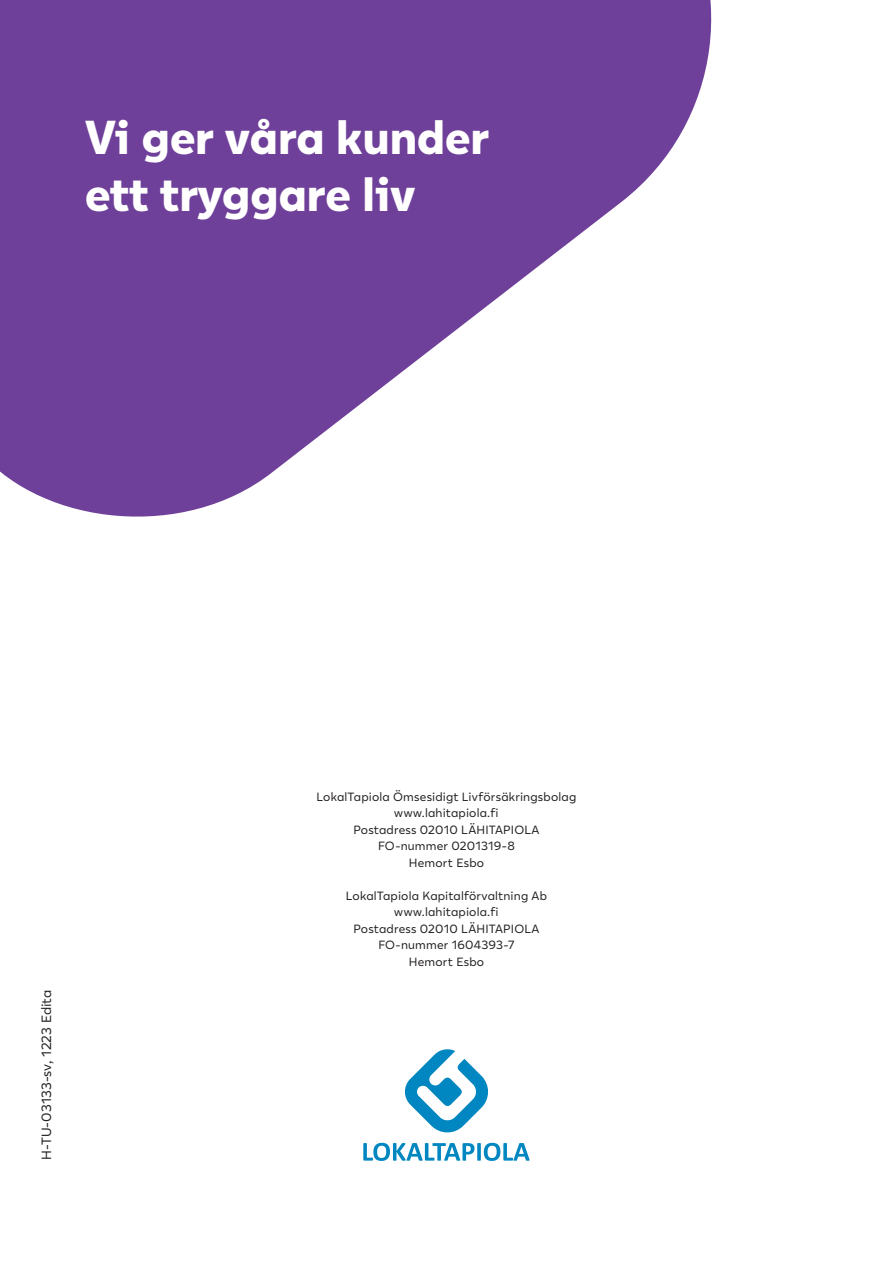
<style>
.page{position:relative;width:893px;height:1263px;background:#fff}
.page>*{position:absolute;margin:0;border:0;box-sizing:border-box;transform-origin:0 0}
.Takakansi_otsikko{font:800 47.55px/57px "Lahi Tapiola Sans";color:#fff}
.t1{font:13.5px "Lahi Tapiola Sans";color:#231f20}
.Palveluntarjoajat{font:12px "Lahi Tapiola Sans";letter-spacing:.015em;color:#231f20}
</style>
<div class="page">
<svg style="left:0;top:0;width:712px;height:517px;fill:#6f4099"></svg>
<svg style="left:405px;top:1049px;width:83px;height:84px"></svg>
<svg style="left:363px;top:1143px;width:167px;height:18px"></svg>
<p class="Takakansi_otsikko" style="left:85px;top:103px;width:405px">Vi ger våra kunder ett tryggare liv</p>
<p class="t1" style="left:36px;top:1160px;width:172px;rotate:-90deg">H-TU-03133-sv, 1223 Edita</p>
<p class="Palveluntarjoajat" style="left:317px;top:787px;width:261px">LokalTapiola Ömsesidigt Livförsäkringsbolag</p>
<p class="Palveluntarjoajat" style="left:394px;top:804px;width:106px">www.lahitapiola.fi</p>
<p class="Palveluntarjoajat" style="left:353px;top:820px;width:188px">Postadress 02010 LÄHITAPIOLA</p>
<p class="Palveluntarjoajat" style="left:378px;top:837px;width:138px">FO-nummer 0201319-8</p>
<p class="Palveluntarjoajat" style="left:409px;top:853px;width:77px">Hemort Esbo</p>
<p class="Palveluntarjoajat" style="left:346px;top:886px;width:203px">LokalTapiola Kapitalförvaltning Ab</p>
<p class="Palveluntarjoajat" style="left:394px;top:903px;width:106px">www.lahitapiola.fi</p>
<p class="Palveluntarjoajat" style="left:353px;top:919px;width:188px">Postadress 02010 LÄHITAPIOLA</p>
<p class="Palveluntarjoajat" style="left:378px;top:936px;width:138px">FO-nummer 1604393-7</p>
<p class="Palveluntarjoajat" style="left:409px;top:952px;width:77px">Hemort Esbo</p>
</div>
